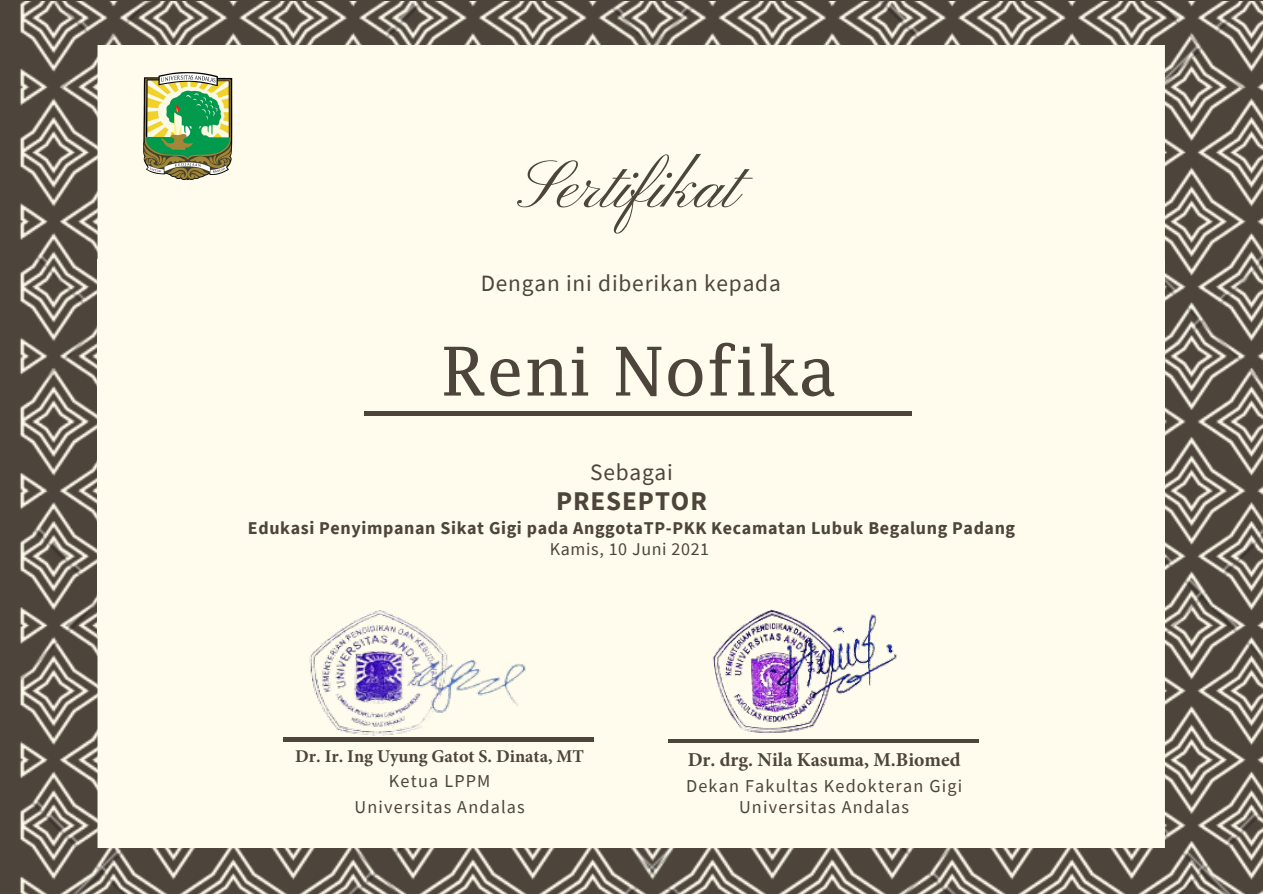
<style>
.page{position:relative;width:1263px;height:894px;background:#fff}
.page>*{position:absolute;margin:0;border:0;box-sizing:border-box;transform-origin:0 0}
.t1{font:68.55px "Pinyon Script";color:#4d443b}
.t2{font:67.5px "Lucida Fax";color:#4d443b}
.t3{font:700 27px "Source Sans Pro";letter-spacing:.035em;color:#4d443b}
.t4{font:23.4px "Source Sans Pro";letter-spacing:.035em;color:#4d443b}
.t5{font:700 19.65px "Minion Pro";color:#4d443b}
.t6{font:18.15px/25.8px "Source Sans Pro";letter-spacing:.065em;color:#4d443b;text-align:center}
.t7{font:700 18px "Source Sans Pro";letter-spacing:.035em;color:#4d443b}
.t8{font:700 18px "Minion Pro";color:#4d443b}
.t9{font:18px "Source Sans Pro";letter-spacing:.035em;color:#4d443b}
</style>
<div class="page">
<img style="left:0;top:2px;width:1263px;height:891px">
<div style="left:98px;top:46px;width:345px;height:213px;background:#fffced"></div>
<div style="left:443px;top:46px;width:376px;height:222px;background:#fffced"></div>
<div style="left:819px;top:46px;width:346px;height:213px;background:#fffced"></div>
<div style="left:98px;top:259px;width:355px;height:374px;background:#fffced"></div>
<div style="left:443px;top:259px;width:376px;height:374px;background:#fffced"></div>
<div style="left:809px;top:259px;width:356px;height:374px;background:#fffced"></div>
<div style="left:98px;top:633px;width:345px;height:214px;background:#fffced"></div>
<div style="left:443px;top:624px;width:376px;height:223px;background:#fffced"></div>
<div style="left:809px;top:633px;width:356px;height:214px;background:#fffced"></div>
<hr style="left:283px;top:737px;width:311px;height:4px;background:#4d443b">
<hr style="left:668px;top:739px;width:311px;height:3px;background:#4d443b">
<img style="left:132px;top:70px;width:111px;height:111px">
<div style="left:364px;top:411px;width:547px;height:5px;background:#4d443b"></div>
<img style="left:712px;top:610px;width:191px;height:124px">
<img style="left:308px;top:610px;width:219px;height:135px">
<p class="t1" style="left:521px;top:148px;width:222px">Sertifikat</p>
<p class="t4" style="left:481px;top:268px;width:302px">Dengan ini diberikan kepada</p>
<h2 class="t2" style="left:441px;top:330px;width:397px">Reni Nofika</h2>
<p class="t4" style="left:590px;top:456px;width:84px">Sebagai</p>
<p class="t3" style="left:556px;top:483px;width:152px">PRESEPTOR</p>
<p class="t7" style="left:248px;top:516px;width:769px">Edukasi Penyimpanan Sikat Gigi pada AnggotaTP-PKK Kecamatan Lubuk Begalung Padang</p>
<p class="t9" style="left:550px;top:537px;width:161px">Kamis, 10 Juni 2021</p>
<p class="t8" style="left:295px;top:743px;width:290px">Dr. Ir. Ing Uyung Gatot S. Dinata, MT</p>
<p class="t6" style="left:355px;top:767px;width:172px">Ketua LPPM<br>Universitas Andalas</p>
<p class="t5" style="left:688px;top:745px;width:274px">Dr. drg. Nila Kasuma, M.Biomed</p>
<p class="t6" style="left:686px;top:775px;width:278px;line-height:20.9px">Dekan Fakultas Kedokteran Gigi<br>Universitas Andalas</p>
</div>
